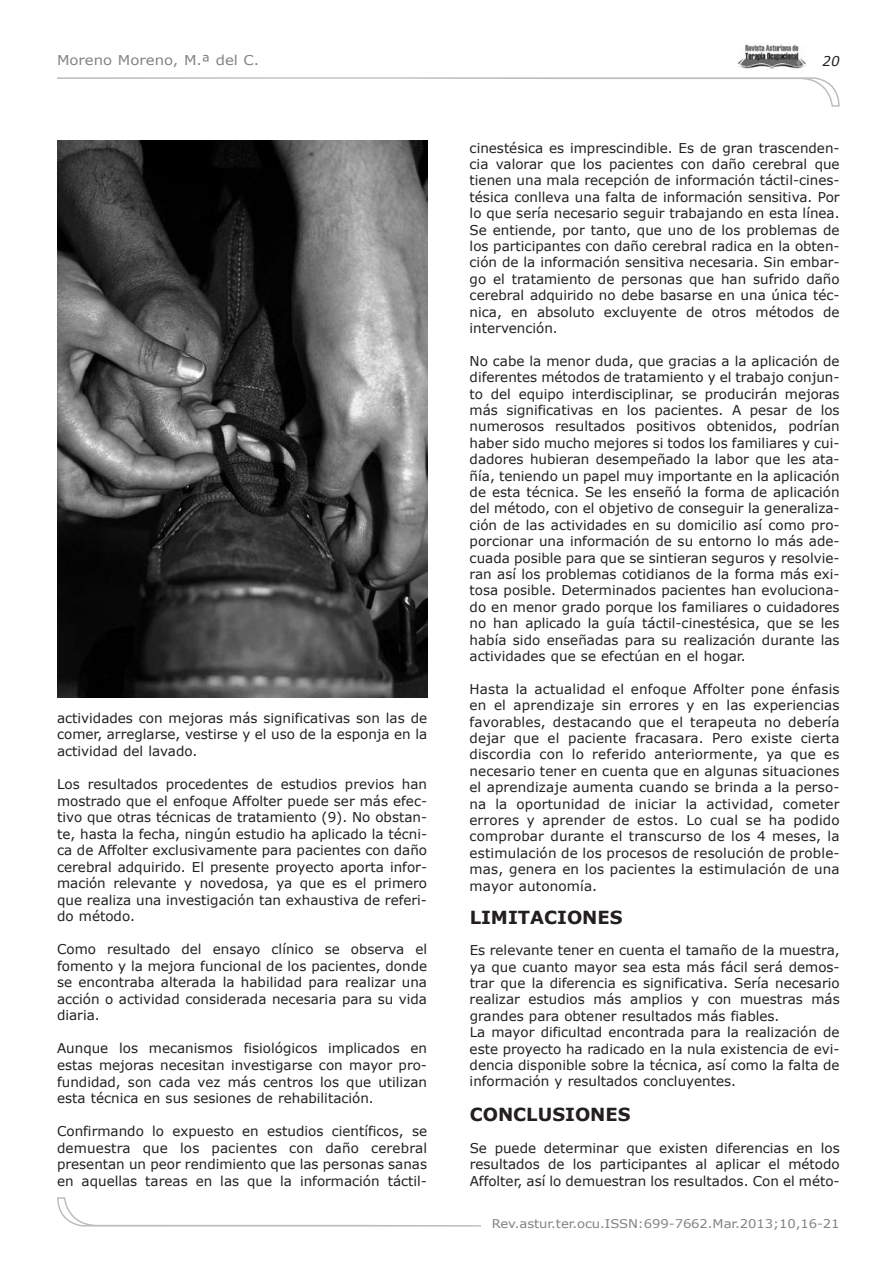
<style>
.page{position:relative;width:895px;height:1264px;background:#fff}
.page>*{position:absolute;margin:0;border:0;box-sizing:border-box;transform-origin:0 0}
.t1{font:700 18px "Verdana";color:#231f20}
.t2{font:13.5px/16.4px "Verdana";color:#231f20;text-align:justify}
.t3{font:13.5px "Verdana";color:#808285;scale:1.1 1}
.t4{font:italic 13.5px "Verdana";color:#231f20}
.t5{font:12px "Verdana";letter-spacing:-.005em;color:#808285;scale:1.1 1}
</style>
<div class="page">
<svg style="left:57px;top:77px;width:782px;height:30px"></svg>
<img style="left:738px;top:44px;width:68px;height:25px">
<svg style="left:57px;top:1197px;width:424px;height:29px"></svg>
<img style="left:57px;top:141px;width:370px;height:556px">
<p class="t3" style="left:57px;top:51px;width:185px">Moreno Moreno, M.ª del C.</p>
<p class="t2" style="left:57px;top:709px;width:371px">actividades con mejoras más significativas son las de comer, arreglarse, vestirse y el uso de la esponja en la actividad del lavado.</p>
<p class="t2" style="left:57px;top:775px;width:372px">Los resultados procedentes de estudios previos han mostrado que el enfoque Affolter puede ser más efec&shy;tivo que otras técnicas de tratamiento (9). No obstan&shy;te, hasta la fecha, ningún estudio ha aplicado la técni&shy;ca de Affolter exclusivamente para pacientes con daño cerebral adquirido. El presente proyecto aporta infor&shy;mación relevante y novedosa, ya que es el primero que realiza una investigación tan exhaustiva de referi&shy;do método.</p>
<p class="t2" style="left:57px;top:940px;width:371px">Como resultado del ensayo clínico se observa el fomento y la mejora funcional de los pacientes, donde se encontraba alterada la habilidad para realizar una acción o actividad considerada necesaria para su vida diaria.</p>
<p class="t2" style="left:57px;top:1040px;width:371px">Aunque los mecanismos fisiológicos implicados en estas mejoras necesitan investigarse con mayor pro&shy;fundidad, son cada vez más centros los que utilizan esta técnica en sus sesiones de rehabilitación.</p>
<p class="t2" style="left:57px;top:1122px;width:371px">Confirmando lo expuesto en estudios científicos, se demuestra que los pacientes con daño cerebral presentan un peor rendimiento que las personas sanas en aquellas tareas en las que la información táctil-</p>
<p class="t4" style="left:822px;top:53px;width:19px">20</p>
<p class="t2" style="left:469px;top:139px;width:372px">cinestésica es imprescindible. Es de gran trascenden&shy;cia valorar que los pacientes con daño cerebral que tienen una mala recepción de información táctil-cines&shy;tésica conlleva una falta de información sensitiva. Por lo que sería necesario seguir trabajando en esta línea.<br>Se entiende, por tanto, que uno de los problemas de los participantes con daño cerebral radica en la obten&shy;ción de la información sensitiva necesaria. Sin embar&shy;go el tratamiento de personas que han sufrido daño cerebral adquirido no debe basarse en una única téc&shy;nica, en absoluto excluyente de otros métodos de intervención.</p>
<p class="t2" style="left:469px;top:352px;width:371px">No cabe la menor duda, que gracias a la aplicación de diferentes métodos de tratamiento y el trabajo conjun&shy;to del equipo interdisciplinar, se producirán mejoras más significativas en los pacientes. A pesar de los numerosos resultados positivos obtenidos, podrían haber sido mucho mejores si todos los familiares y cui&shy;dadores hubieran desempeñado la labor que les ata&shy;ñía, teniendo un papel muy importante en la aplicación de esta técnica. Se les enseñó la forma de aplicación del método, con el objetivo de conseguir la generaliza&shy;ción de las actividades en su domicilio así como pro&shy;porcionar una información de su entorno lo más ade&shy;cuada posible para que se sintieran seguros y resolvie&shy;ran así los problemas cotidianos de la forma más exi&shy;tosa posible. Determinados pacientes han evoluciona&shy;do en menor grado porque los familiares o cuidadores no han aplicado la guía táctil-cinestésica, que se les había sido enseñadas para su realización durante las actividades que se efectúan en el hogar.</p>
<p class="t2" style="left:469px;top:680px;width:372px">Hasta la actualidad el enfoque Affolter pone énfasis en el aprendizaje sin errores y en las experiencias favorables, destacando que el terapeuta no debería dejar que el paciente fracasara. Pero existe cierta discordia con lo referido anteriormente, ya que es necesario tener en cuenta que en algunas situaciones el aprendizaje aumenta cuando se brinda a la perso&shy;na la oportunidad de iniciar la actividad, cometer errores y aprender de estos. Lo cual se ha podido comprobar durante el transcurso de los 4 meses, la estimulación de los procesos de resolución de proble&shy;mas, genera en los pacientes la estimulación de una mayor autonomía.</p>
<h1 class="t1" style="left:470px;top:906px;width:154px">LIMITACIONES</h1>
<p class="t2" style="left:469px;top:941px;width:371px;text-align:left">Es relevante tener en cuenta el tamaño de la muestra, ya que cuanto mayor sea esta más fácil será demos&shy;trar que la diferencia es significativa. Sería necesario realizar estudios más amplios y con muestras más grandes para obtener resultados más fiables.<br>La mayor dificultad encontrada para la realización de este proyecto ha radicado en la nula existencia de evi&shy;dencia disponible sobre la técnica, así como la falta de información y resultados concluyentes.</p>
<h1 class="t1" style="left:470px;top:1103px;width:162px">CONCLUSIONES</h1>
<p class="t2" style="left:470px;top:1139px;width:371px">Se puede determinar que existen diferencias en los resultados de los participantes al aplicar el método Affolter, así lo demuestran los resultados. Con el méto-</p>
<p class="t5" style="left:492px;top:1216px;width:318px">Rev.astur.ter.ocu.ISSN:699-7662.Mar.2013;10,16-21</p>
</div>
